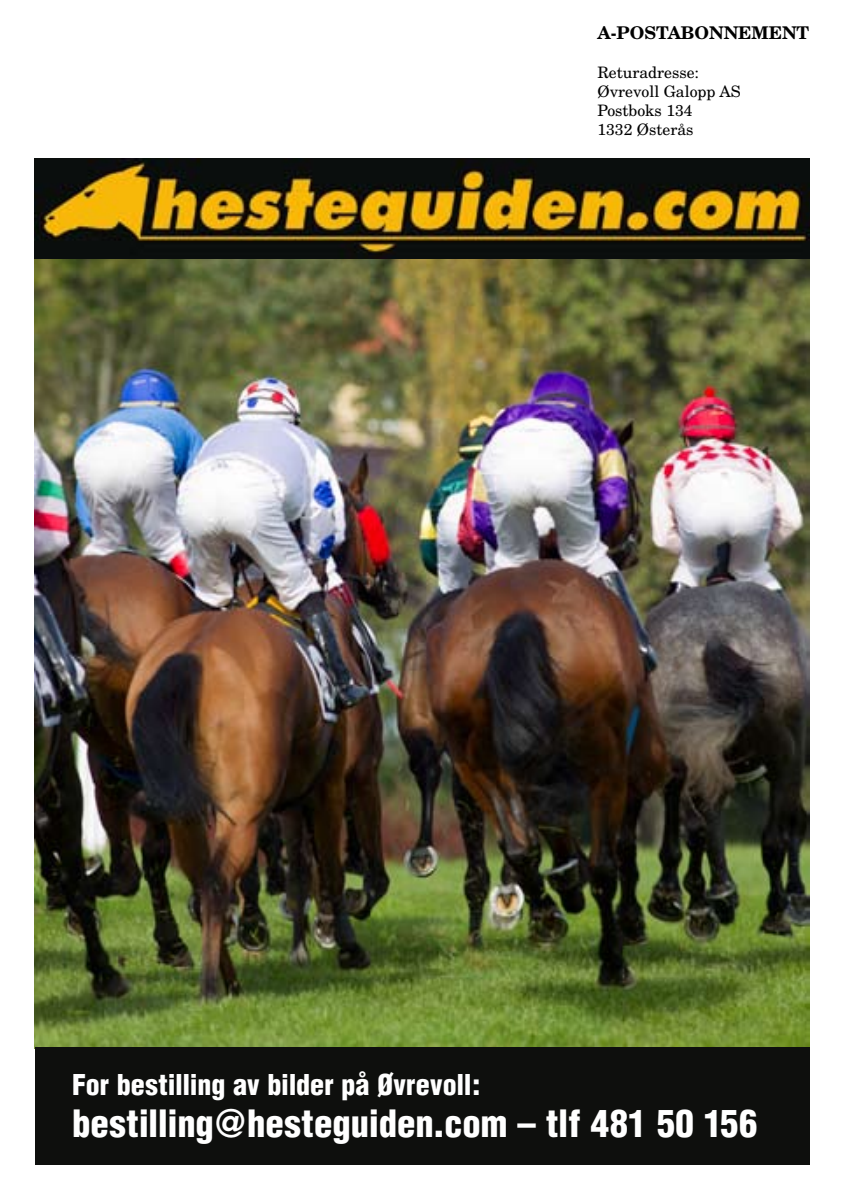
<style>
.page{position:relative;width:844px;height:1191px;background:#fff}
.page>*{position:absolute;margin:0;border:0;box-sizing:border-box;transform-origin:0 0}
.t1{font:900 condensed 36.75px "Helvetica";color:#fff}
.t2{font:900 condensed 28px "Helvetica";color:#fff}
.t3{font:700 17.5px "New Century Schlbk";color:#000}
.t4{font:15.75px/19.2px "New Century Schlbk";color:#000}
</style>
<div class="page">
<img style="left:35px;top:259px;width:774px;height:788px">
<img style="left:35px;top:159px;width:774px;height:100px">
<div style="left:35px;top:1047px;width:774px;height:118px;background:#0e0f0d"></div>
<p class="t3" style="left:597px;top:22px;width:34px">A-POSTABONNEMENT</p>
<p class="t4" style="left:597px;top:62px;width:145px">Returadresse:<br>Øvrevoll Galopp AS<br>Postboks 134<br>1332 Østerås</p>
<h2 class="t2" style="left:72px;top:1066px;width:410px">For bestilling av bilder på Øvrevoll:</h2>
<h1 class="t1" style="left:72px;top:1100px;width:686px">bestilling@hesteguiden.com – tlf 481 50 156</h1>
</div>
